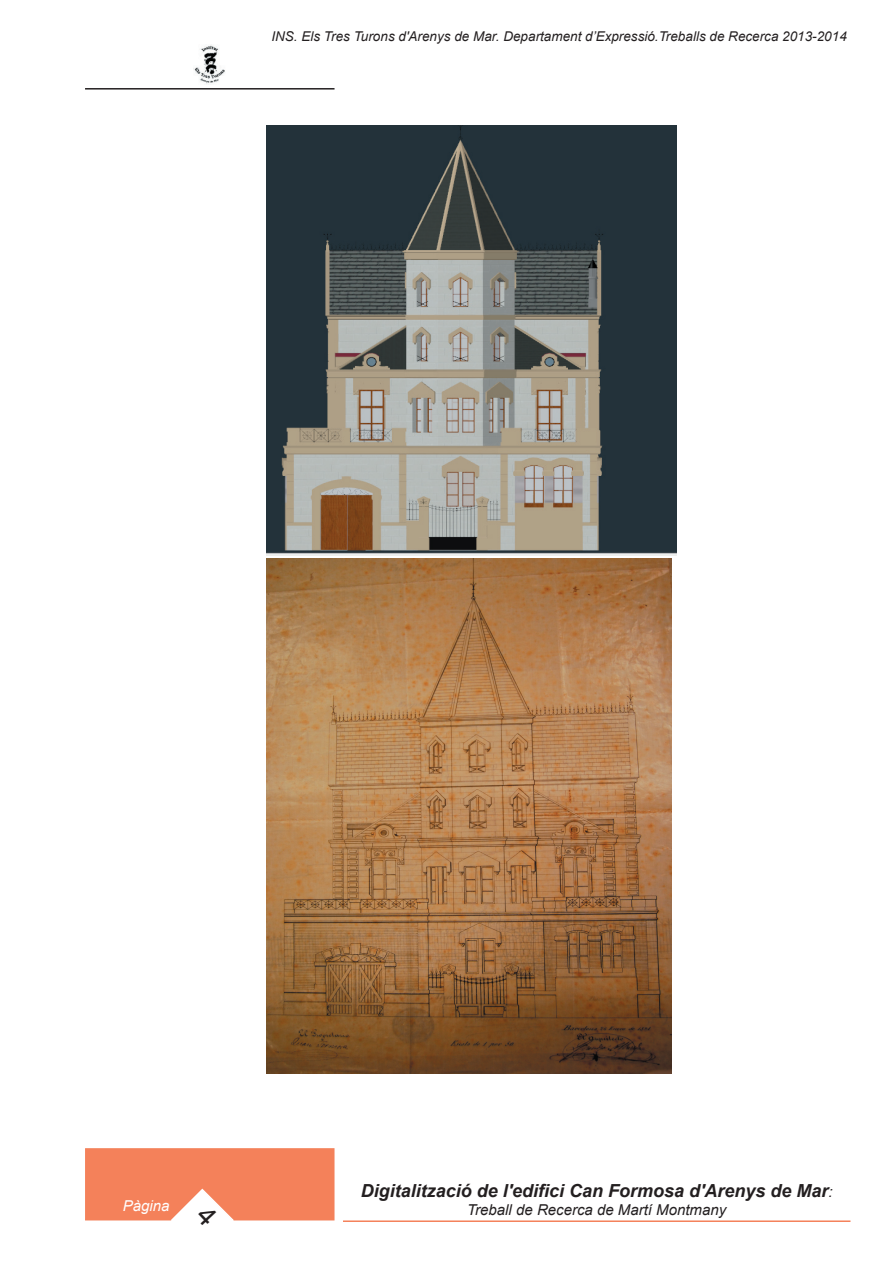
<style>
.page{position:relative;width:893px;height:1263px;background:#fff}
.page>*{position:absolute;margin:0;border:0;box-sizing:border-box;transform-origin:0 0}
.t1{font:italic 700 18px "Arial";color:#231f20}
.t2{font:italic 15px "Arial";color:#231f20}
.t3{font:italic 15px "Arial";color:#fff}
.t4{font:italic 13.5px "Arial";color:#231f20}
.s1{font-weight:400;font-size:15px}
</style>
<div class="page">
<div style="left:86px;top:1149px;width:248px;height:71px;background:#f4815a"></div>
<div style="left:85px;top:1148px;width:249px;height:72px;border:2px solid #f4815a"></div>
<hr style="left:343px;top:1220px;width:507px;height:2px;background:#f4815a">
<img style="left:193px;top:44px;width:32px;height:40px">
<hr style="left:85px;top:88px;width:250px;height:2px;background:#231f20">
<img style="left:266px;top:126px;width:410px;height:430px">
<img style="left:266px;top:559px;width:406px;height:515px">
<svg style="left:170px;top:1188px;width:65px;height:33px"></svg>
<p class="t4" style="left:271px;top:27px;width:577px">INS. Els Tres Turons d'Arenys de Mar. Departament d’Expressió.Treballs de Recerca 2013-2014</p>
<p class="t3" style="left:123px;top:1196px;width:48px">Pàgina</p>
<h1 class="t1" style="left:361px;top:1179px;width:473px">Digitalització de l'edifici Can Formosa d'Arenys de Mar<span class="s1">:</span></h1>
<p class="t2" style="left:467px;top:1200px;width:260px">Treball de Recerca de Martí Montmany</p>
</div>
